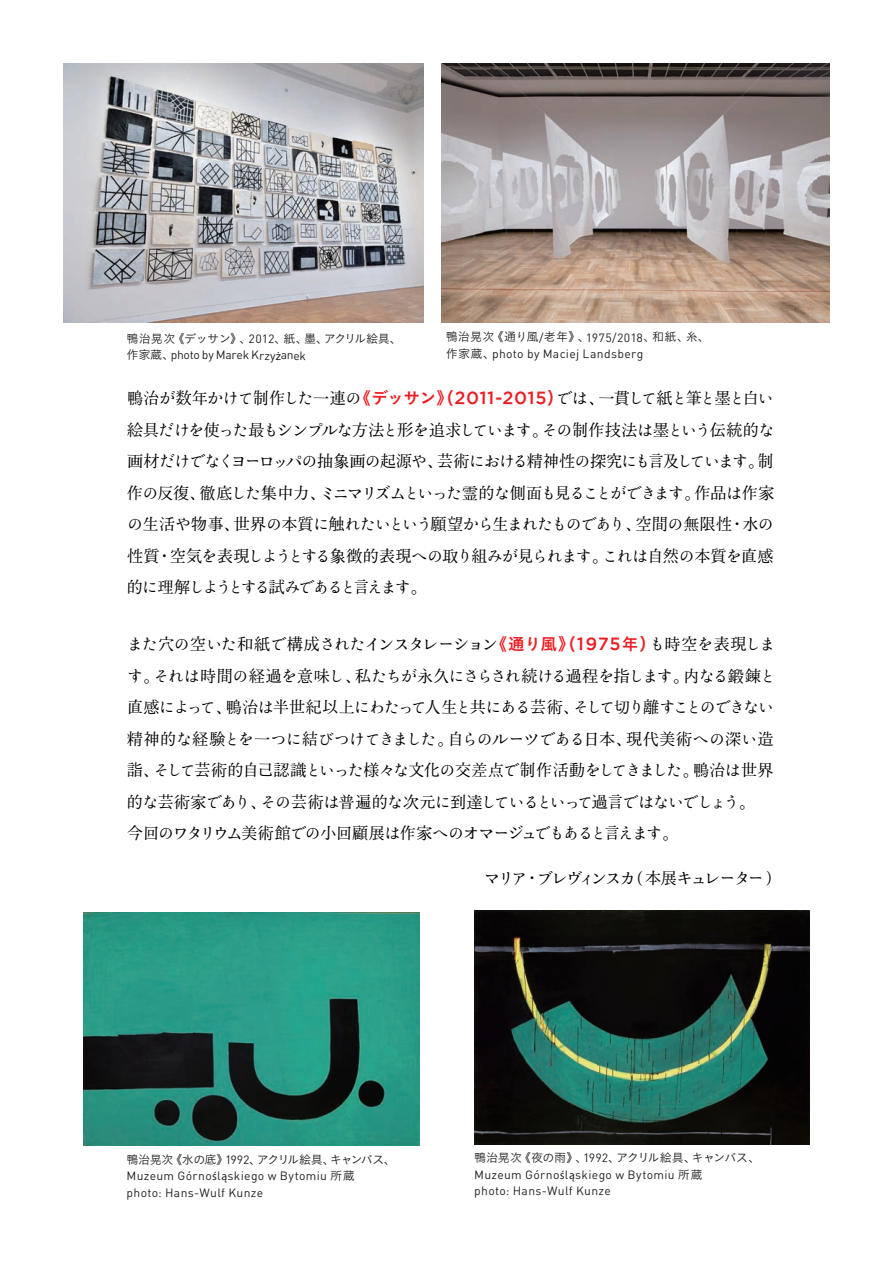
<style>
.page{position:relative;width:893px;height:1263px;background:#fff}
.page>*{position:absolute;margin:0;border:0;box-sizing:border-box;transform-origin:0 0}
.t1{font:16.5px/31.3px "OT NIS Smin 3 SM";color:#000}
.t2{font:12px/17.2px "DIN";color:#231f20}
.t3{font:12px "Koburina Go Std W3";color:#231f20}
.s1{font-family:"DIN"}
.s2{font-family:"Koburina Go Std W3"}
.s3{font-family:"Myriad Pro"}
.s4{font-family:"Koburina Go Std W6";color:#ee1d23}
.s5{font-family:"Gotham HTF";font-weight:500;font-size:17.85px;color:#ee1d23}
</style>
<div class="page">
<img style="left:64px;top:64px;width:359px;height:258px">
<img style="left:441px;top:64px;width:388px;height:258px">
<img style="left:474px;top:910px;width:335px;height:234px">
<img style="left:84px;top:912px;width:335px;height:234px">
<p class="t3" style="left:127px;top:327px;width:277px;rotate:1deg">鴨治晃次《デッサン》、<span class="s1">2012</span>、紙、墨、アクリル絵具、</p>
<p class="t2" style="left:127px;top:344px;width:180px;rotate:1deg"><span class="s2">作家蔵、</span>photo by Marek Krzy<span class="s3">ż</span>anek</p>
<p class="t3" style="left:446px;top:326px;width:266px;rotate:1deg">鴨治晃次《通り風<span class="s1">/</span>老年》、<span class="s1">1975/2018</span>、和紙、糸、</p>
<p class="t2" style="left:446px;top:343px;width:198px;rotate:1deg"><span class="s2">作家蔵、</span>photo by MaciejLandsberg</p>
<p class="t1" style="left:127px;top:377px;width:651px;rotate:1deg">鴨治が数年かけて制作した一連の<span class="s4">《デッサン》（</span><span class="s5">2011-2015</span><span class="s4">）</span>では、一貫して紙と筆と墨と白い絵具だけを使った最もシンプルな方法と形を追求しています。その制作技法は墨という伝統的な画材だけでなくヨーロッパの抽象画の起源や、芸術における精神性の探究にも言及しています。制作の反復、徹底した集中力、ミニマリズムといった霊的な側面も見ることができます。作品は作家の生活や物事、世界の本質に触れたいという願望から生まれたものであり、空間の無限性・水の性質・空気を表現しようとする象徴的表現への取り組みが見られます。これは自然の本質を直感</p>
<p class="t1" style="left:127px;top:570px;width:303px;rotate:1deg">的に理解しようとする試みであると言えます。</p>
<p class="t1" style="left:127px;top:625px;width:651px;rotate:1deg">また穴の空いた和紙で構成されたインスタレーション<span class="s4">《通</span><sup>り風》（</sup><sup>1975</sup><sup>年）</sup>も時空を表現します。それは時間の経過を意味し、私たちが永久にさらされ続ける過程を指します。内なる鍛錬と直感によって、鴨治は半世紀以上にわたって人生と共にある芸術、そして切り離すことのできない精神的な経験とを一つに結びつけてきました。自らのルーツである日本、現代美術への深い造詣、そして芸術的自己認識といった様々な文化の交差点で制作活動をしてきました。鴨治は世界的な芸術家であり、その芸術は普遍的な次元に到達しているといって過言ではないでしょう。今回のワタリウム美術館での小回顧展は作家へのオマージュでもあると言えます。</p>
<p class="t1" style="left:484px;top:861px;width:298px;rotate:1deg">マリア・ブレヴィンスカ（本展キュレーター）</p>
<p class="t3" style="left:127px;top:1148px;width:271px;rotate:1deg">鴨治晃次《水の底》<span class="s1">1992</span>、アクリル絵具、キャンバス、</p>
<p class="t2" style="left:127px;top:1165px;width:230px;rotate:1deg">Muzeum Górno<span class="s3">ś</span>l<span class="s3">ą</span>skiego w B ytom iu <span class="s2">所</span><sup>蔵</sup>photo: Hans-Wulf Kunze</p>
<p class="t3" style="left:475px;top:1146px;width:288px;rotate:1deg">鴨治晃次《夜の雨》、<span class="s1">1992</span>、アクリル絵具、キャンバス、</p>
<p class="t2" style="left:475px;top:1164px;width:230px;rotate:1deg">Muzeum Górno<span class="s3">ś</span>l<span class="s3">ą</span>skiego w B ytom iu <span class="s2">所</span><sup>蔵</sup>photo: Hans-Wulf Kunze</p>
</div>
